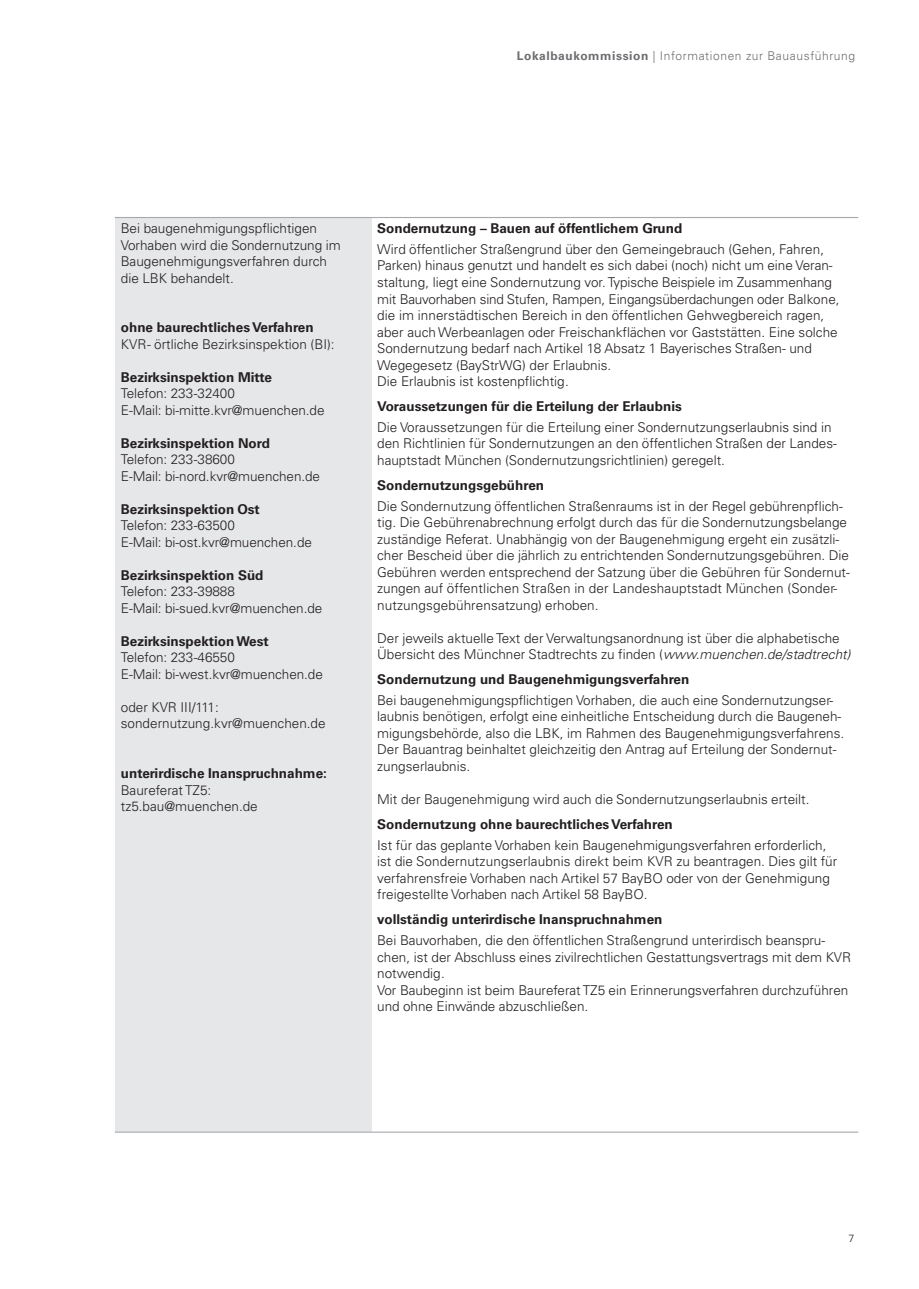
<style>
.page{position:relative;width:919px;height:1289px;background:#fff}
.page>*{position:absolute;margin:0;border:0;box-sizing:border-box;transform-origin:0 0}
.t1{font:300 13.5px/16.5px "Univers LT Pro 45";color:#231f20}
.t2{font:700 13.5px "Univers LT Pro 65";color:#231f20}
.t3{font:300 12px "Univers LT Pro 45";letter-spacing:.05em;color:#6c6d70}
.t4{font:300 10.5px "Univers LT Pro 45";color:#231f20}
.s1{font-family:"Univers LT Pro 65";font-weight:700}
.s2{font-style:italic}
</style>
<div class="page">
<div style="left:115px;top:217px;width:256px;height:915px;background:#e6e7e9"></div>
<hr style="left:115px;top:217px;width:256px;height:1px;background:#a8a9ad">
<hr style="left:371px;top:217px;width:487px;height:1px;background:#a8a9ad">
<hr style="left:115px;top:1131px;width:256px;height:1px;background:#a8a9ad">
<hr style="left:371px;top:1131px;width:487px;height:1px;background:#a8a9ad">
<p class="t3" style="left:517px;top:48px;width:340px"><span class="s1">Lokalbaukommission</span> | Informationen zur Bauausführung</p>
<p class="t1" style="left:121px;top:220px;width:221px">Bei baugenehmigungspflichtigen<br>Vorhaben wird die Sondernutzung im<br>Baugenehmigungsverfahren durch die LBK behandelt.</p>
<p class="t2" style="left:121px;top:319px;width:194px">ohne baurechtliches Verfahren</p>
<p class="t1" style="left:121px;top:336px;width:215px">KVR - örtliche Bezirksinspektion (BI):</p>
<p class="t2" style="left:121px;top:369px;width:152px">Bezirksinspektion Mitte</p>
<p class="t1" style="left:121px;top:385px;width:205px">Telefon: 233 -32400<br>E-Mail: bi-mitte.kvr@muenchen.de</p>
<p class="t2" style="left:121px;top:435px;width:151px">Bezirksinspektion Nord</p>
<p class="t1" style="left:121px;top:451px;width:201px">Telefon: 233 -38600<br>E-Mail: bi-nord.kvr@muenchen.de</p>
<p class="t2" style="left:121px;top:501px;width:140px">Bezirksinspektion Ost</p>
<p class="t1" style="left:121px;top:517px;width:192px">Telefon: 233 -63500<br>E-Mail: bi-ost.kvr@muenchen.de</p>
<p class="t2" style="left:121px;top:567px;width:144px">Bezirksinspektion Süd</p>
<p class="t1" style="left:121px;top:583px;width:203px">Telefon: 233 -39888<br>E-Mail: bi-sued.kvr@muenchen.de</p>
<p class="t2" style="left:121px;top:633px;width:149px">Bezirksinspektion West</p>
<p class="t1" style="left:121px;top:649px;width:203px">Telefon: 233 -46550<br>E-Mail: bi-west.kvr@muenchen.de</p>
<p class="t1" style="left:121px;top:699px;width:206px">oder KVR III/111: sondernutzung.kvr@muenchen.de</p>
<p class="t2" style="left:121px;top:765px;width:207px">unterirdische Inanspruchnahme:</p>
<p class="t1" style="left:121px;top:781px;width:138px">Baureferat TZ5: tz5.bau@muenchen.de</p>
<p class="t2" style="left:377px;top:220px;width:306px">Sondernutzung – Bauen auf öffentlichem Grund</p>
<p class="t1" style="left:377px;top:241px;width:464px">Wird öffentlicher Straßengrund über den Gemeingebrauch (Gehen, Fahren, Parken) hinaus genutzt und handelt es sich dabei (noch) nicht um eine Veran&shy;staltung, liegt eine Sondernutzung vor. Typische Beispiele im Zusammenhang mit Bauvorhaben sind Stufen, Rampen, Eingangsüberdachungen oder Balkone, die im innerstädtischen Bereich in den öffentlichen Gehwegbereich ragen, aber auch Werbeanlagen oder Freischankflächen vor Gaststätten. Eine solche Sondernutzung bedarf nach Artikel 18 Absatz 1 Bayerisches Straßen- und Wegegesetz (BayStrWG) der Erlaubnis.<br>Die Erlaubnis ist kostenpflichtig.</p>
<p class="t2" style="left:377px;top:398px;width:306px">Voraussetzungen für die Erteilung der Erlaubnis</p>
<p class="t1" style="left:377px;top:419px;width:461px">Die Voraussetzungen für die Erteilung einer Sondernutzungserlaubnis sind in den Richtlinien für Sondernutzungen an den öffentlichen Straßen der Landes&shy;hauptstadt München (Sondernutzungsrichtlinien) geregelt.</p>
<p class="t2" style="left:377px;top:477px;width:168px">Sondernutzungsgebühren</p>
<p class="t1" style="left:377px;top:497px;width:474px">Die Sondernutzung öffentlichen Straßenraums ist in der Regel gebührenpflich&shy;tig. Die Gebührenabrechnung erfolgt durch das für die Sondernutzungsbelange zuständige Referat. Unabhängig von der Baugenehmigung ergeht ein zusätzli&shy;cher Bescheid über die jährlich zu entrichtenden Sondernutzungsgebühren. Die Gebühren werden entsprechend der Satzung über die Gebühren für Sondernut&shy;zungen auf öffentlichen Straßen in der Landeshauptstadt München (Sonder&shy;nutzungsgebührensatzung) erhoben.</p>
<p class="t1" style="left:377px;top:629px;width:474px">Der jeweils aktuelle Text der Verwaltungsanordnung ist über die alphabetische<br>Übersicht des Münchner Stadtrechts zu finden (<span class="s2">www.muenchen.de/stadtrecht)</span></p>
<p class="t2" style="left:377px;top:671px;width:313px">Sondernutzung und Baugenehmigungsverfahren</p>
<p class="t1" style="left:377px;top:691px;width:468px">Bei baugenehmigungspflichtigen Vorhaben, die auch eine Sondernutzungser&shy;laubnis benötigen, erfolgt eine einheitliche Entscheidung durch die Baugeneh&shy;migungsbehörde, also die LBK, im Rahmen des Baugenehmigungsverfahrens.<br>Der Bauantrag beinhaltet gleichzeitig den Antrag auf Erteilung der Sondernut&shy;zungserlaubnis.</p>
<p class="t1" style="left:377px;top:790px;width:434px">Mit der Baugenehmigung wird auch die Sondernutzungserlaubnis erteilt.</p>
<p class="t2" style="left:377px;top:816px;width:297px">Sondernutzung ohne baurechtliches Verfahren</p>
<p class="t1" style="left:377px;top:836px;width:461px">Ist für das geplante Vorhaben kein Baugenehmigungsverfahren erforderlich, ist die Sondernutzungserlaubnis direkt beim KVR zu beantragen. Dies gilt für verfahrensfreie Vorhaben nach Artikel 57 BayBO oder von der Genehmigung freigestellte Vorhaben nach Artikel 58 BayBO.</p>
<p class="t2" style="left:377px;top:911px;width:287px">vollständig unterirdische Inanspruchnahmen</p>
<p class="t1" style="left:377px;top:931px;width:475px">Bei Bauvorhaben, die den öffentlichen Straßengrund unterirdisch beanspru&shy;chen, ist der Abschluss eines zivilrechtlichen Gestattungsvertrags mit dem KVR notwendig.<br>Vor Baubeginn ist beim Baureferat TZ5 ein Erinnerungsverfahren durchzuführen und ohne Einwände abzuschließen.</p>
<p class="t4" style="left:848px;top:1231px;width:7px">7</p>
</div>
